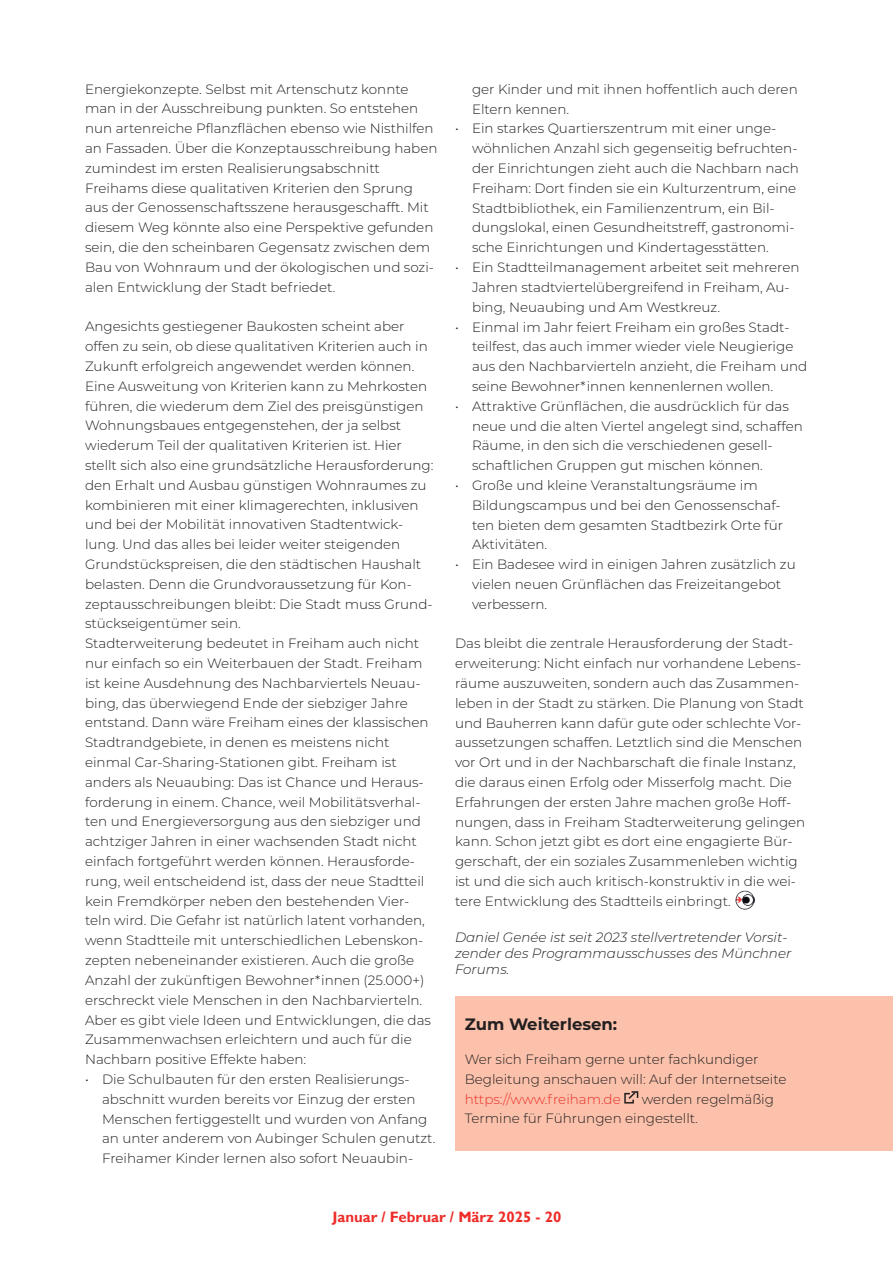
<style>
.page{position:relative;width:893px;height:1263px;background:#fff}
.page>*{position:absolute;margin:0;border:0;box-sizing:border-box;transform-origin:0 0}
.t1{font:700 16.5px "Montserrat";color:#231f20}
.t2{font:700 15px "Gill Sans";color:#ee2d29}
.t3{font:300 13.5px/19.8px "Montserrat";color:#231f20}
.t4{font:italic 300 13.5px/16.2px "Montserrat";color:#231f20}
.t5{font:300 13.5px "Montserrat";color:#ee2d29}
</style>
<div class="page">
<div style="left:455px;top:996px;width:438px;height:155px;background:#fbc1ab"></div>
<svg style="left:624px;top:1091px;width:15px;height:13px"></svg>
<img style="left:736px;top:891px;width:18px;height:18px">
<p class="t3" style="left:85px;top:78px;width:354px">Energiekonzepte. Selbst mit Artenschutz konnte man in der Ausschreibung punkten. So entstehen nun artenreiche Pflanzflächen ebenso wie Nisthilfen an Fassaden. Über die Konzeptausschreibung haben zumindest im ersten Realisierungsabschnitt Freihams diese qualitativen Kriterien den Sprung aus der Genossenschaftsszene herausgeschafft. Mit diesem Weg könnte also eine Perspektive gefunden sein, die den scheinbaren Gegensatz zwischen dem Bau von Wohnraum und der ökologischen und sozi&shy;alen Entwicklung der Stadt befriedet.</p>
<p class="t3" style="left:85px;top:316px;width:350px">Angesichts gestiegener Baukosten scheint aber offen zu sein, ob diese qualitativen Kriterien auch in Zukunft erfolgreich angewendet werden können.<br>Eine Ausweitung von Kriterien kann zu Mehrkosten führen, die wiederum dem Ziel des preisgünstigen Wohnungsbaues entgegenstehen, der ja selbst wiederum Teil der qualitativen Kriterien ist. Hier stellt sich also eine grundsätzliche Herausforderung: den Erhalt und Ausbau günstigen Wohnraumes zu kombinieren mit einer klimagerechten, inklusiven und bei der Mobilität innovativen Stadtentwick&shy;lung. Und das alles bei leider weiter steigenden Grundstückspreisen, die den städtischen Haushalt belasten. Denn die Grundvoraussetzung für Kon&shy;zeptausschreibungen bleibt: Die Stadt muss Grund&shy;stückseigentümer sein.<br>Stadterweiterung bedeutet in Freiham auch nicht nur einfach so ein Weiterbauen der Stadt. Freiham ist keine Ausdehnung des Nachbarviertels Neuau&shy;bing, das überwiegend Ende der siebziger Jahre entstand. Dann wäre Freiham eines der klassischen Stadtrandgebiete, in denen es meistens nicht einmal Car-Sharing-Stationen gibt. Freiham ist anders als Neuaubing: Das ist Chance und Heraus&shy;forderung in einem. Chance, weil Mobilitätsverhal&shy;ten und Energieversorgung aus den siebziger und achtziger Jahren in einer wachsenden Stadt nicht einfach fortgeführt werden können. Herausforde&shy;rung, weil entscheidend ist, dass der neue Stadtteil kein Fremdkörper neben den bestehenden Vier&shy;teln wird. Die Gefahr ist natürlich latent vorhanden, wenn Stadtteile mit unterschiedlichen Lebenskon&shy;zepten nebeneinander existieren. Auch die große Anzahl der zukünftigen Bewohner*innen (25.000+) erschreckt viele Menschen in den Nachbarvierteln.<br>Aber es gibt viele Ideen und Entwicklungen, die das Zusammenwachsen erleichtern und auch für die Nachbarn positive Effekte haben:</p>
<p class="t3" style="left:102px;top:1069px;width:335px;text-indent:-17px">• Die Schulbauten für den ersten Realisierungs&shy;abschnitt wurden bereits vor Einzug der ersten Menschen fertiggestellt und wurden von Anfang an unter anderem von Aubinger Schulen genutzt.<br>Freihamer Kinder lernen also sofort Neuaubin-</p>
<p class="t3" style="left:472px;top:79px;width:327px">ger Kinder und mit ihnen hoffentlich auch deren<br>Eltern kennen.</p>
<p class="t3" style="left:472px;top:118px;width:328px;text-indent:-17px">• Ein starkes Quartierszentrum mit einer unge&shy;wöhnlichen Anzahl sich gegenseitig befruchten&shy;der Einrichtungen zieht auch die Nachbarn nach Freiham: Dort finden sie ein Kulturzentrum, eine Stadtbibliothek, ein Familienzentrum, ein Bil&shy;dungslokal, einen Gesundheitstreff, gastronomi&shy;sche Einrichtungen und Kindertagesstätten.</p>
<p class="t3" style="left:472px;top:257px;width:329px;text-indent:-17px">• Ein Stadtteilmanagement arbeitet seit mehreren<br>Jahren stadtviertelübergreifend in Freiham, Au&shy;bing, Neuaubing und Am Westkreuz.</p>
<p class="t3" style="left:472px;top:316px;width:337px;text-indent:-17px">• Einmal im Jahr feiert Freiham ein großes Stadt&shy;teilfest, das auch immer wieder viele Neugierige aus den Nachbarvierteln anzieht, die Freiham und seine Bewohner*innen kennenlernen wollen.</p>
<p class="t3" style="left:472px;top:396px;width:332px;text-indent:-17px">• Attraktive Grünflächen, die ausdrücklich für das neue und die alten Viertel angelegt sind, schaffen Räume, in den sich die verschiedenen gesell&shy;schaftlichen Gruppen gut mischen können.</p>
<p class="t3" style="left:472px;top:475px;width:312px;text-indent:-17px">• Große und kleine Veranstaltungsräume im Bildungscampus und bei den Genossenschaf&shy;ten bieten dem gesamten Stadtbezirk Orte für Aktivitäten.</p>
<p class="t3" style="left:472px;top:554px;width:325px;text-indent:-17px">• Ein Badesee wird in einigen Jahren zusätzlich zu vielen neuen Grünflächen das Freizeitangebot verbessern.</p>
<p class="t3" style="left:455px;top:633px;width:352px">Das bleibt die zentrale Herausforderung der Stadt&shy;erweiterung: Nicht einfach nur vorhandene Lebens&shy;räume auszuweiten, sondern auch das Zusammen&shy;leben in der Stadt zu stärken. Die Planung von Stadt und Bauherren kann dafür gute oder schlechte Vor&shy;aussetzungen schaffen. Letztlich sind die Menschen vor Ort und in der Nachbarschaft die finale Instanz, die daraus einen Erfolg oder Misserfolg macht. Die Erfahrungen der ersten Jahre machen große Hoff&shy;nungen, dass in Freiham Stadterweiterung gelingen kann. Schon jetzt gibt es dort eine engagierte Bür&shy;gerschaft, der ein soziales Zusammenleben wichtig ist und die sich auch kritisch-konstruktiv in die wei&shy;tere Entwicklung des Stadtteils einbringt.</p>
<p class="t4" style="left:455px;top:928px;width:338px">Daniel Genée ist seit 2023 stellvertretender Vorsit&shy;zender des Programmausschusses des Münchner<br>Forums.</p>
<p class="t1" style="left:465px;top:1012px;width:154px">Zum Weiterlesen:</p>
<p class="t3" style="left:465px;top:1049px;width:323px">Wer sich Freiham gerne unter fachkundiger<br>Begleitung anschauen will: Auf der Internetseite</p>
<p class="t5" style="left:465px;top:1089px;width:158px">https://www.freiham.de</p>
<p class="t3" style="left:465px;top:1088px;width:311px;text-indent:177px">werden regelmäßig<br>Termine für Führungen eingestellt.</p>
<p class="t2" style="left:332px;top:1208px;width:230px">Januar / Februar / März 2025 - 20</p>
</div>
